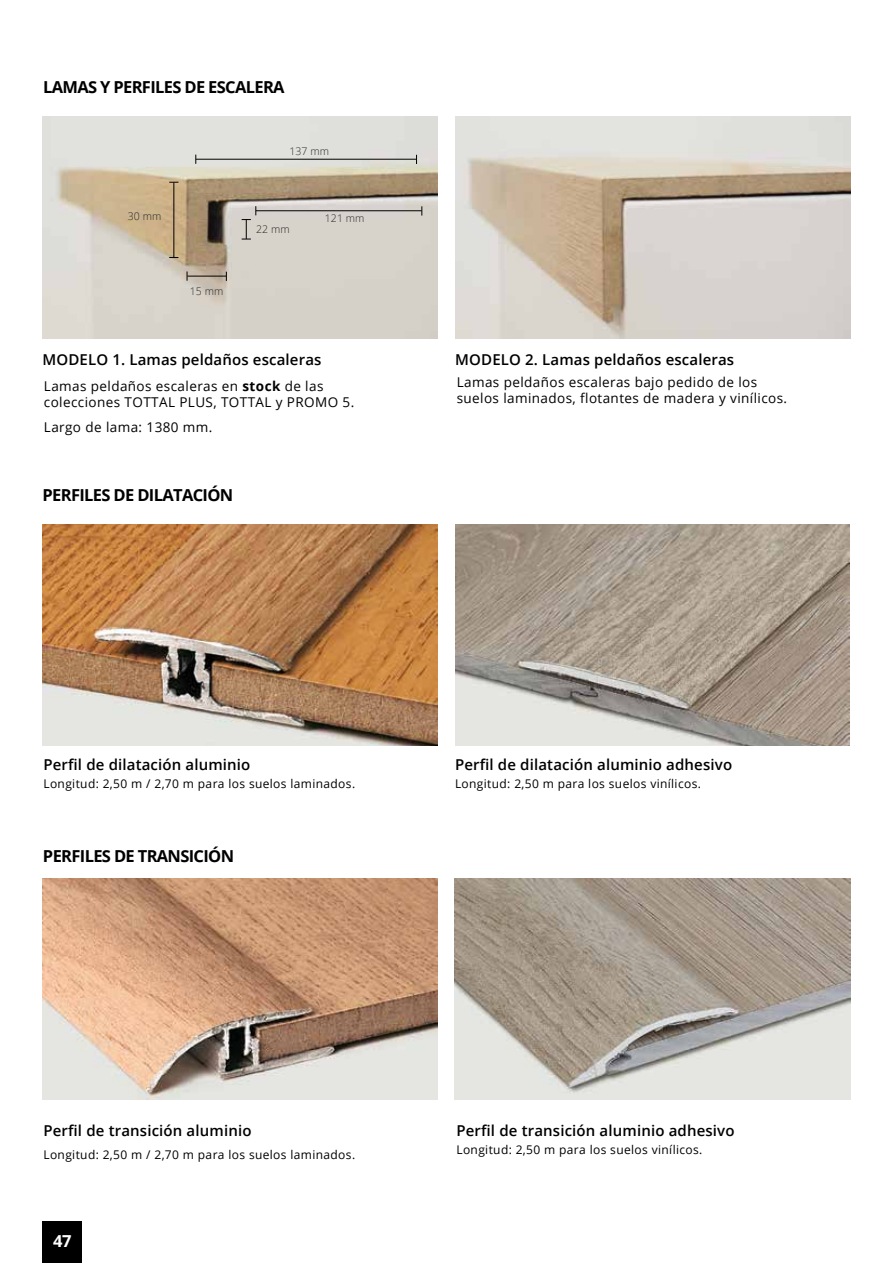
<style>
.page{position:relative;width:893px;height:1263px;background:#fff}
.page>*{position:absolute;margin:0;border:0;box-sizing:border-box;transform-origin:0 0}
.t1{font:700 16.5px "Open Sans";letter-spacing:-.04em;color:#000}
.t2{font:700 16.5px "Open Sans";color:#fff}
.t3{font:600 15px "Open Sans";letter-spacing:.01em;color:#000}
.t4{font:13.5px/16.2px "Open Sans";letter-spacing:.03em;color:#000}
.t5{font:12px "Open Sans";letter-spacing:.03em;color:#000}
.t6{font:300 10.5px "Open Sans";letter-spacing:.01em;color:#292828}
.s1{font-weight:700}
</style>
<div class="page">
<div style="left:43px;top:1221px;width:39px;height:42px;background:#000"></div>
<img style="left:43px;top:116px;width:395px;height:222px">
<img style="left:43px;top:879px;width:395px;height:220px">
<img style="left:455px;top:879px;width:395px;height:220px">
<img style="left:43px;top:525px;width:395px;height:220px">
<img style="left:455px;top:525px;width:394px;height:220px">
<img style="left:455px;top:116px;width:396px;height:222px">
<hr style="left:187px;top:276px;width:39px;height:1px;background:#000">
<hr style="left:174px;top:183px;width:1px;height:74px;background:#000">
<hr style="left:196px;top:159px;width:220px;height:1px;background:#000">
<hr style="left:256px;top:210px;width:166px;height:1px;background:#000">
<svg style="left:242px;top:206px;width:15px;height:34px"></svg>
<p class="t1" style="left:43px;top:75px;width:243px">LAMAS Y PERFILES DE ESCALERA</p>
<p class="t6" style="left:128px;top:209px;width:35px">30 mm</p>
<p class="t6" style="left:190px;top:284px;width:35px">15 mm</p>
<p class="t6" style="left:289px;top:144px;width:41px">137 mm</p>
<p class="t6" style="left:256px;top:222px;width:35px">22 mm</p>
<p class="t6" style="left:325px;top:211px;width:41px">121 mm</p>
<p class="t3" style="left:43px;top:349px;width:280px">MODELO 1. Lamas peldaños escaleras</p>
<p class="t4" style="left:44px;top:378px;width:312px">Lamas peldaños escaleras en <span class="s1">stock</span> de las colecciones TOTTAL PLUS, TOTTAL y PROMO 5.</p>
<p class="t4" style="left:44px;top:419px;width:170px">Largo de lama: 1380 mm.</p>
<p class="t1" style="left:43px;top:484px;width:192px">PERFILES DE DILATACIÓN</p>
<p class="t3" style="left:455px;top:349px;width:280px">MODELO 2. Lamas peldaños escaleras</p>
<p class="t4" style="left:457px;top:374px;width:332px">Lamas peldaños escaleras bajo pedido de los suelos laminados, flotantes de madera y vinílicos.</p>
<p class="t3" style="left:43px;top:754px;width:209px">Perfil de dilatación aluminio</p>
<p class="t5" style="left:43px;top:775px;width:313px">Longitud: 2,50 m / 2,70 m para los suelos laminados.</p>
<p class="t1" style="left:43px;top:844px;width:193px">PERFILES DE TRANSICIÓN</p>
<p class="t3" style="left:455px;top:754px;width:279px">Perfil de dilatación aluminio adhesivo</p>
<p class="t5" style="left:455px;top:775px;width:247px">Longitud: 2,50 m para los suelos vinílicos.</p>
<p class="t3" style="left:43px;top:1120px;width:210px">Perfil de transición aluminio</p>
<p class="t5" style="left:43px;top:1146px;width:313px">Longitud: 2,50 m / 2,70 m para los suelos laminados.</p>
<p class="t2" style="left:53px;top:1230px;width:20px">47</p>
<p class="t3" style="left:456px;top:1120px;width:280px">Perfil de transición aluminio adhesivo</p>
<p class="t5" style="left:456px;top:1141px;width:247px">Longitud: 2,50 m para los suelos vinílicos.</p>
</div>
